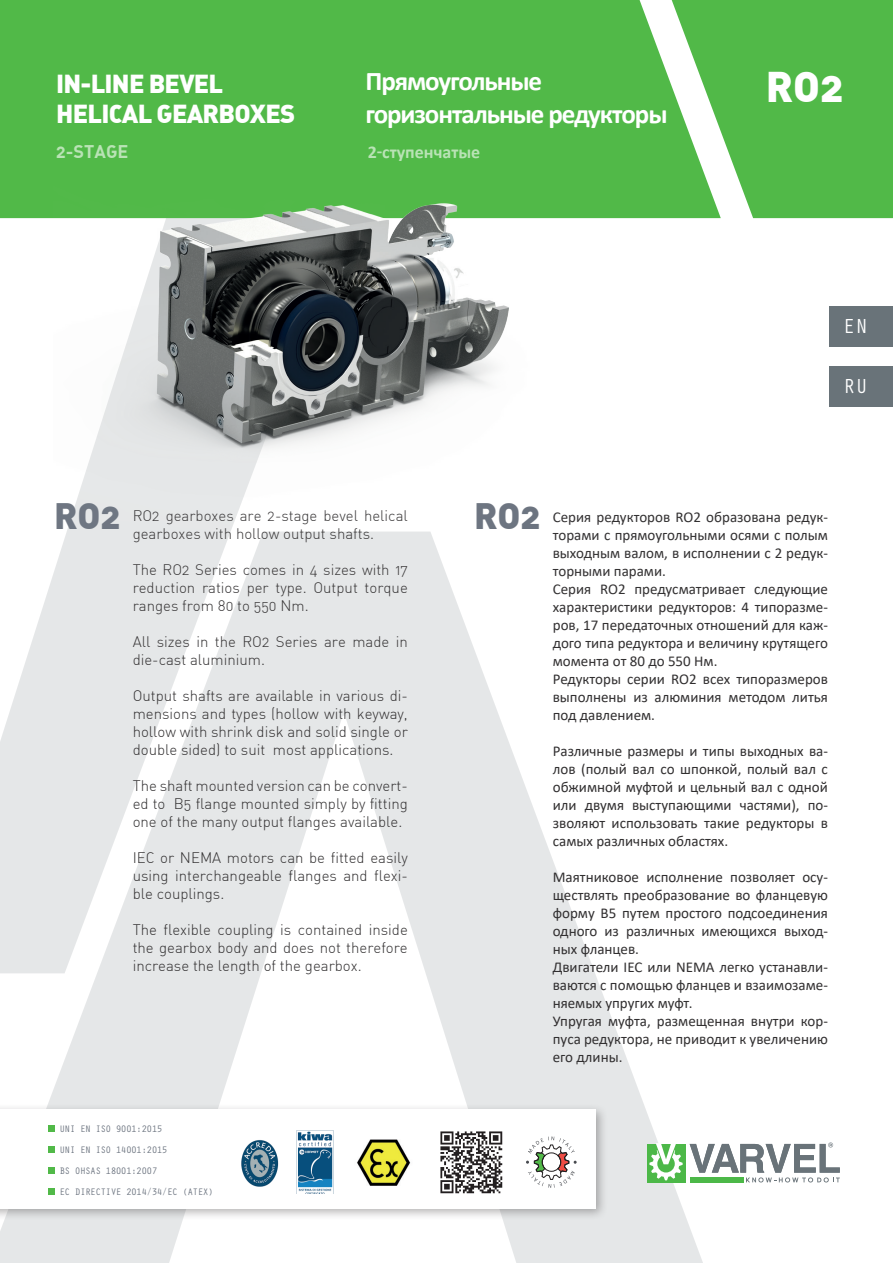
<style>
.page{position:relative;width:893px;height:1263px;background:#fff}
.page>*{position:absolute;margin:0;border:0;box-sizing:border-box;transform-origin:0 0}
.t1{font:900 42px "DIN Alternate";color:#fff}
.t2{font:900 36px "DIN Alternate";color:#6a727e}
.t3{font:700 27px/32.4px "Calibri";letter-spacing:-.04em;color:#fff}
.t4{font:900 25.5px/30.6px "DIN Alternate";letter-spacing:-.03em;color:#fff}
.t5{font:21px "Orator Std";color:#fff}
.t6{font:700 18px "Calibri";color:#fff}
.t7{font:700 18px "DIN Alternate";color:#fff}
.t8{font:15px/18px "Calibri";color:#312f30}
.t9{font:300 15px/18px "DIN Alternate";color:#312f30;text-align:justify}
.t10{font:9.75px/21px "Orator Std";letter-spacing:-.075em;color:#6a727e}
</style>
<div class="page">
<svg style="left:0;top:576px;width:714px;height:687px;fill:#e5e7e8"></svg>
<div style="left:0;top:0;width:53px;height:218px;background:#51b948"></div>
<div style="left:0;top:1104px;width:607px;height:117px;background:#231f20;opacity:.34"></div>
<div style="left:0;top:1110px;width:595px;height:99px;background:#fff"></div>
<img style="left:440px;top:1131px;width:63px;height:63px">
<svg style="left:690px;top:1142px;width:150px;height:40px"></svg>
<div style="left:647px;top:1144px;width:38px;height:38px;background:#4cb848"></div>
<svg style="left:649px;top:1143px;width:34px;height:37px"></svg>
<svg style="left:526px;top:1136px;width:51px;height:52px"></svg>
<div style="left:542px;top:1153px;width:19px;height:18px;border:1px solid #231f20;border-radius:50%"></div>
<img style="left:357px;top:1140px;width:54px;height:46px">
<div style="left:48px;top:1125px;width:6px;height:7px;background:#51b948"></div>
<div style="left:48px;top:1146px;width:6px;height:7px;background:#51b948"></div>
<div style="left:48px;top:1167px;width:6px;height:7px;background:#51b948"></div>
<svg style="left:48px;top:1188px;width:6px;height:6px"></svg>
<img style="left:242px;top:1131px;width:92px;height:62px">
<img style="left:53px;top:0;width:840px;height:661px">
<h3 class="t3" style="left:365px;top:65px;width:304px">Прямоугольные горизонтальные редукторы</h3>
<h3 class="t4" style="left:56px;top:67px;width:241px">IN-LINE BEVEL<br>HELICAL GEARBOXES</h3>
<p class="t7" style="left:56px;top:139px;width:74px">2-STAGE</p>
<p class="t6" style="left:368px;top:139px;width:114px">2-ступенчатые</p>
<h1 class="t1" style="left:766px;top:58px;width:80px">RO2</h1>
<h3 class="t5" style="left:843px;top:311px;width:27px">EN</h3>
<h3 class="t5" style="left:843px;top:371px;width:27px">RU</h3>
<h2 class="t2" style="left:54px;top:492px;width:69px">RO2</h2>
<h2 class="t2" style="left:474px;top:492px;width:69px">RO2</h2>
<p class="t9" style="left:133px;top:507px;width:277px">RO2 gearboxes are 2-stage bevel helical gearboxes with hollow output shafts.</p>
<p class="t9" style="left:133px;top:561px;width:277px">The RO2 Series comes in 4 sizes with 17 reduction ratios per type. Output torque ranges from 80 to 550 Nm.</p>
<p class="t9" style="left:133px;top:633px;width:277px">All sizes in the RO2 Series are made in die-cast aluminium.</p>
<p class="t9" style="left:133px;top:687px;width:277px">Output shafts are available in various di&shy;mensions and types (hollow with keyway, hollow with shrink disk and solid single or double sided) to suit most applications.</p>
<p class="t9" style="left:133px;top:777px;width:277px">The shaft mounted version can be convert&shy;ed to B5 flange mounted simply by fitting one of the many output flanges available.</p>
<p class="t9" style="left:133px;top:849px;width:277px">IEC or NEMA motors can be fitted easily using interchangeable flanges and flexi&shy;ble couplings.</p>
<p class="t9" style="left:133px;top:921px;width:277px">The flexible coupling is contained inside the gearbox body and does not therefore increase the length of the gearbox.</p>
<p class="t8" style="left:553px;top:507px;width:277px">Серия редукторов RO2 образована редук&shy;торами с прямоугольными осями с полым выходным валом, в исполнении с 2 редук&shy;торными парами.<br>Серия RO2 предусматривает следующие характеристики редукторов: 4 типоразме&shy;ров, 17 передаточных отношений для каж&shy;дого типа редуктора и величину крутящего момента от 80 до 550 Нм.<br>Редукторы серии RO2 всех типоразмеров выполнены из алюминия методом литья под давлением.</p>
<p class="t8" style="left:553px;top:741px;width:277px;text-align:justify">Различные размеры и типы выходных ва&shy;лов (полый вал со шпонкой, полый вал с обжимной муфтой и цельный вал с одной или двумя выступающими частями), по&shy;зволяют использовать такие редукторы в самых различных областях.</p>
<p class="t8" style="left:553px;top:867px;width:277px">Маятниковое исполнение позволяет осу&shy;ществлять преобразование во фланцевую форму B5 путем простого подсоединения одного из различных имеющихся выход&shy;ных фланцев.<br>Двигатели IEC или NEMA легко устанавли&shy;ваются с помощью фланцев и взаимозаме&shy;няемых упругих муфт.<br>Упругая муфта, размещенная внутри кор&shy;пуса редуктора, не приводит к увеличению его длины.</p>
<p class="t10" style="left:60px;top:1117px;width:156px">UNI EN ISO 9001:2015<br>UNI EN ISO 14001:2015<br>BS OHSAS 18001:2007<br>EC DIRECTIVE 2014/34/EC (ATEX)</p>
</div>
